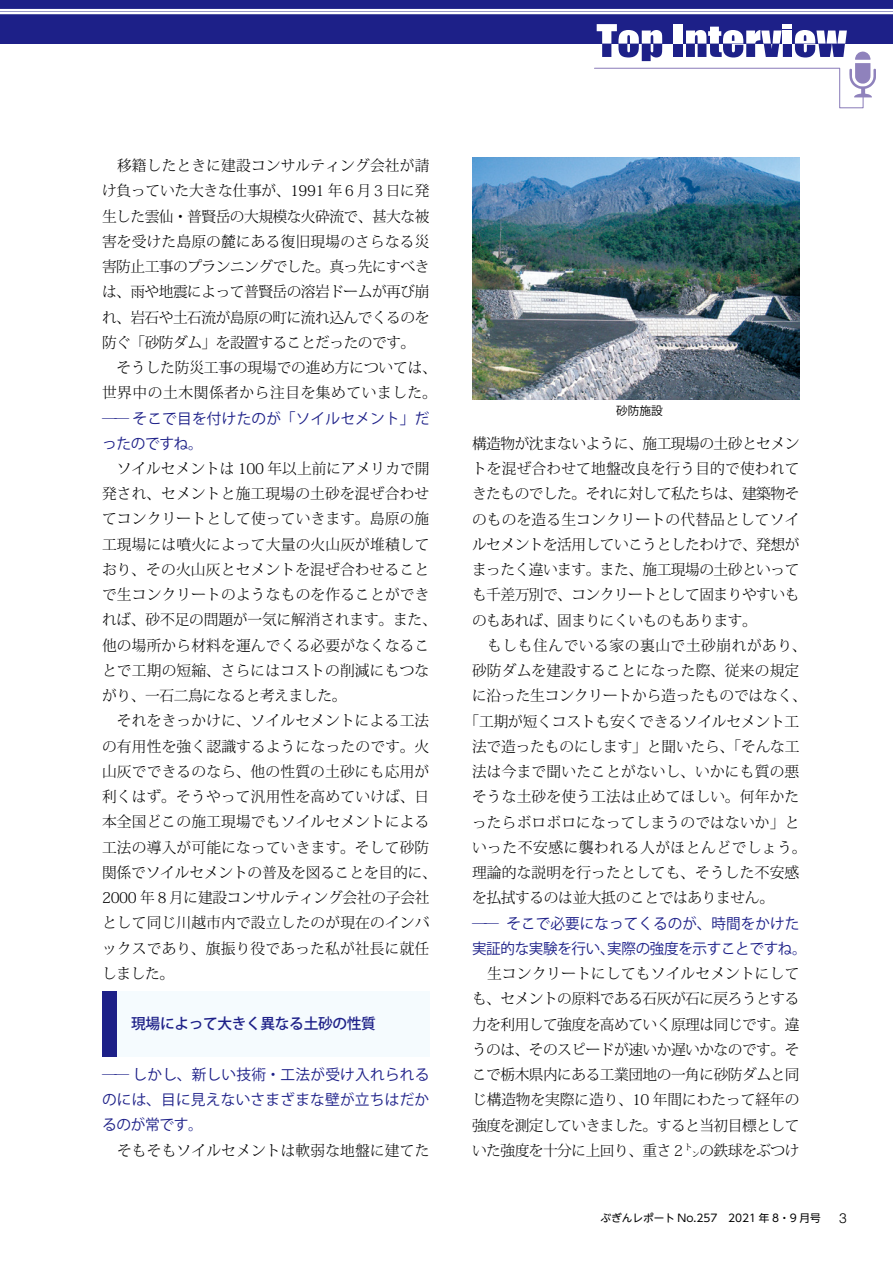
<style>
.page{position:relative;width:893px;height:1263px;background:#fff}
.page>*{position:absolute;margin:0;border:0;box-sizing:border-box;transform-origin:0 0}
.t1{font:300 14.85px/25.2px "Koz Min Pr 6 N";letter-spacing:.01em;color:#000}
.t2{font:300 14.85px/25.2px "Koz Min Pr 6 N";letter-spacing:-.015em;color:#000}
.t3{font:300 14.85px "Koz Min Pr 6 N";letter-spacing:-.035em;color:#000}
.t4{font:14.85px/25.2px "Koz Go Pr 6 N";letter-spacing:.01em;color:#1d2088}
.t5{font:300 14.85px "Koz Min Pr 6 N";letter-spacing:-.01em;color:#000}
.t6{font:14.85px/25.2px "Koz Go Pr 6 N";letter-spacing:-.025em;color:#1d2088}
.t7{font:300 14.85px "Koz Min Pr 6 N";letter-spacing:.035em;color:#000}
.t8{font:300 14.85px "Koz Min Pr 6 N";letter-spacing:-.025em;color:#000}
.t9{font:500 14.85px "Koz Go Pr 6 N";letter-spacing:-.025em;color:#1d2088}
.t10{font:300 13.8px "Helvetica LT Std";color:#000}
.t11{font:11.7px "Koz Go Pr 6 N";color:#000}
.t12{font:10.65px "UD Shin Go NT Pro";color:#000}
</style>
<div class="page">
<div style="left:0;top:0;width:893px;height:44px;background:#1d2088"></div>
<svg style="left:594px;top:24px;width:282px;height:85px"></svg>
<hr style="left:0;top:9px;width:893px;height:1px;background:#fff">
<hr style="left:0;top:12px;width:893px;height:1px;background:#fff">
<hr style="left:0;top:10px;width:893px;height:1px;background:#fff">
<hr style="left:0;top:13px;width:893px;height:1px;background:#fff">
<div style="left:102px;top:991px;width:327px;height:66px;background:#f5fbfe"></div>
<div style="left:102px;top:991px;width:15px;height:66px;background:#1d2088"></div>
<img style="left:472px;top:157px;width:327px;height:242px">
<p class="t2" style="left:102px;top:153px;width:336px">　移籍したときに建設コンサルティング会社が請け負っていた大きな仕事が、1991 年６月３日に発生した雲仙・普賢岳の大規模な火砕流で、甚大な被害を受けた島原の麓にある復旧現場のさらなる災害防止工事のプランニングでした。真っ先にすべきは、雨や地震によって普賢岳の溶岩ドームが再び崩れ、岩石や土石流が島原の町に流れ込んでくるのを防ぐ「砂防ダム」を設置することだったのです。<br>　そうした防災工事の現場での進め方については、世界中の土木関係者から注目を集めていました。</p>
<p class="t4" style="left:102px;top:406px;width:329px">── そこで目を付けたのが「ソイルセメント」だったのですね。</p>
<p class="t1" style="left:102px;top:456px;width:336px">　ソイルセメントは 100 年以上前にアメリカで開発され、セメントと施工現場の土砂を混ぜ合わせてコンクリートとして使っていきます。島原の施工現場には噴火によって大量の火山灰が堆積しており、その火山灰とセメントを混ぜ合わせることで生コンクリートのようなものを作ることができれば、砂不足の問題が一気に解消されます。また、他の場所から材料を運んでくる必要がなくなることで工期の短縮、さらにはコストの削減にもつながり、一石二鳥になると考えました。<br>　それをきっかけに、ソイルセメントによる工法の有用性を強く認識するようになったのです。火山灰でできるのなら、他の性質の土砂にも応用が利くはず。そうやって汎用性を高めていけば、日本全国どこの施工現場でもソイルセメントによる工法の導入が可能になっていきます。そして砂防関係でソイルセメントの普及を図ることを目的に、<br>2000 年８月に建設コンサルティング会社の子会社として同じ川越市内で設立したのが現在のインバックスであり、旗振り役であった私が社長に就任しました。</p>
<p class="t9" style="left:117px;top:1015px;width:260px">　現場によって大きく異なる土砂の性質</p>
<p class="t4" style="left:102px;top:1062px;width:329px;text-align:justify">── しかし、新しい技術・工法が受け入れられるのには、目に見えないさまざまな壁が立ちはだかるのが常です。</p>
<p class="t1" style="left:102px;top:1138px;width:329px">　そもそもソイルセメントは軟弱な地盤に建てた</p>
<p class="t11" style="left:616px;top:404px;width:48px">砂防施設</p>
<p class="t3" style="left:472px;top:435px;width:329px">構造物が沈まないように、施工現場の土砂とセメン</p>
<p class="t1" style="left:472px;top:456px;width:329px">トを混ぜ合わせて地盤改良を行う目的で使われて</p>
<p class="t3" style="left:472px;top:486px;width:329px">きたものでした。それに対して私たちは、建築物そ</p>
<p class="t1" style="left:472px;top:507px;width:329px">のものを造る生コンクリートの代替品としてソイ</p>
<p class="t3" style="left:472px;top:536px;width:329px">ルセメントを活用していこうとしたわけで、発想が</p>
<p class="t3" style="left:472px;top:561px;width:329px">まったく違います。また、施工現場の土砂といって</p>
<p class="t3" style="left:472px;top:587px;width:329px">も千差万別で、コンクリートとして固まりやすいも</p>
<p class="t3" style="left:472px;top:612px;width:286px">のもあれば、固まりにくいものもあります。</p>
<p class="t7" style="left:472px;top:637px;width:336px">　もしも住んでいる家の裏山で土砂崩れがあり、</p>
<p class="t1" style="left:472px;top:658px;width:329px">砂防ダムを建設することになった際、従来の規定</p>
<p class="t5" style="left:472px;top:688px;width:336px">に沿った生コンクリートから造ったものではなく、</p>
<p class="t2" style="left:465px;top:709px;width:336px">「工期が短くコストも安くできるソイルセメント工</p>
<p class="t5" style="left:472px;top:738px;width:329px">法で造ったものにします」と聞いたら、「そんな工</p>
<p class="t1" style="left:472px;top:759px;width:329px">法は今まで聞いたことがないし、いかにも質の悪</p>
<p class="t1" style="left:472px;top:785px;width:329px">そうな土砂を使う工法は止めてほしい。何年かた</p>
<p class="t1" style="left:472px;top:810px;width:329px">ったらボロボロになってしまうのではないか」と</p>
<p class="t7" style="left:472px;top:839px;width:336px">いった不安感に襲われる人がほとんどでしょう。</p>
<p class="t1" style="left:472px;top:860px;width:329px">理論的な説明を行ったとしても、そうした不安感</p>
<p class="t8" style="left:472px;top:889px;width:304px">を払拭するのは並大抵のことではありません。</p>
<p class="t6" style="left:472px;top:911px;width:336px">── そこで必要になってくるのが、時間をかけた実証的な実験を行い、実際の強度を示すことですね。</p>
<p class="t1" style="left:472px;top:961px;width:329px;text-align:justify">　生コンクリートにしてもソイルセメントにしても、セメントの原料である石灰が石に戻ろうとする力を利用して強度を高めていく原理は同じです。違うのは、そのスピードが速いか遅いかなのです。そこで栃木県内にある工業団地の一角に砂防ダムと同じ構造物を実際に造り、10 年間にわたって経年の強度を測定していきました。すると当初目標としていた強度を十分に上回り、重さ２㌧の鉄球をぶつけ</p>
<p class="t12" style="left:600px;top:1210px;width:222px">ぶぎんレポート No.257　2021 年 8・9 月号</p>
<p class="t10" style="left:839px;top:1209px;width:9px">3</p>
</div>
